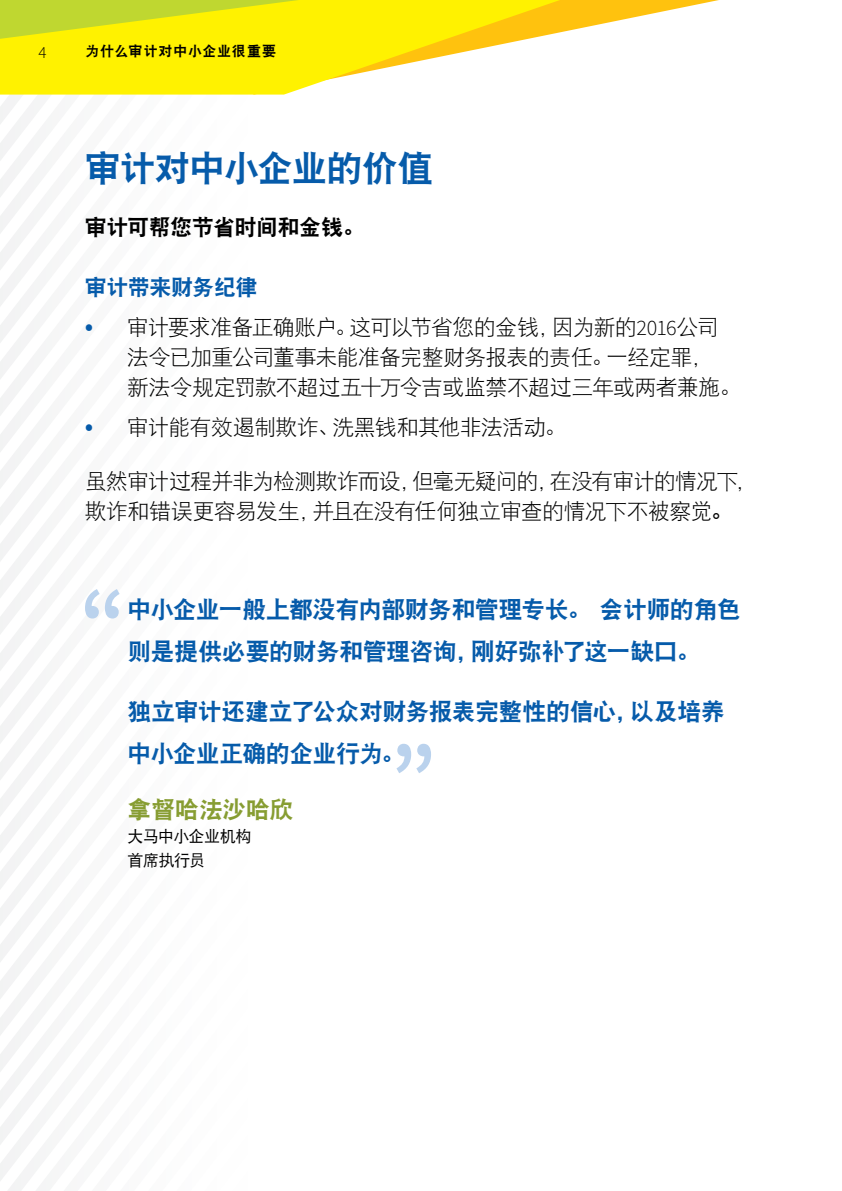
<style>
.page{position:relative;width:842px;height:1191px;background:#fff}
.page>*{position:absolute;margin:0;border:0;box-sizing:border-box;transform-origin:0 0}
.t1{font:600 96px "Source Sans Pro";color:#bad2ed}
.t2{font:36px "DFP Hei W9";letter-spacing:-.03em;color:#065baa}
.t3{font:24px/42px "DFP Hei W9";letter-spacing:-.025em;color:#065baa}
.t4{font:24px "DFP Hei W9";letter-spacing:-.015em;color:#879d32}
.t5{font:22px/30px "DFP Hei W3";letter-spacing:-.04em;color:#000}
.t6{font:22px "DFP Hei W9";letter-spacing:-.025em;color:#000}
.t7{font:22px "DFP Hei W9";letter-spacing:-.02em;color:#065baa}
.t8{font:300 17px "Source Sans Pro";color:#000}
.t9{font:16px/24px "DFP Hei W5";letter-spacing:-.045em;color:#000}
.t10{font:14px "DFP Hei W9";letter-spacing:.06em;color:#000}
.s1{font-family:"Source Sans Pro";font-size:28px;color:#065baa}
.s2{font-family:"Source Sans Pro";font-weight:300}
.s3{font-family:"DFP Hei W5"}
</style>
<div class="page">
<svg style="left:0;top:329px;width:40px;height:98px"></svg>
<svg style="left:0;top:220px;width:40px;height:109px"></svg>
<svg style="left:0;top:1167px;width:40px;height:24px"></svg>
<svg style="left:0;top:427px;width:40px;height:36px"></svg>
<svg style="left:0;top:1131px;width:40px;height:36px"></svg>
<svg style="left:0;top:463px;width:40px;height:182px"></svg>
<svg style="left:0;top:1058px;width:40px;height:73px"></svg>
<svg style="left:0;top:1022px;width:40px;height:36px"></svg>
<svg style="left:0;top:645px;width:40px;height:377px"></svg>
<svg style="left:611px;top:0;width:108px;height:22px"></svg>
<svg style="left:0;top:95px;width:40px;height:125px"></svg>
<svg style="left:0;top:0;width:611px;height:95px;fill:#fff200"></svg>
<p class="t8" style="left:38px;top:42px;width:10px">4</p>
<p class="t10" style="left:85px;top:44px;width:193px">为什么审计对中小企业很重要</p>
<h2 class="t2" style="left:85px;top:150px;width:350px">审计对中小企业的价值</h2>
<p class="t6" style="left:85px;top:216px;width:282px">审计可帮您节省时间和金钱。</p>
<p class="t7" style="left:85px;top:276px;width:174px">审计带来财务纪律</p>
<p class="t5" style="left:127px;top:312px;width:616px;text-indent:-42px"><span class="s1">•</span> 审计要求准备正确账户。这可以节省您的金钱，因为新的<span class="s2">2016</span>公司法令已加重公司董事未能准备完整财务报表的责任。一经定罪，<br>新法令规定罚款不超过五十万令吉或监禁不超过三年或两者兼施。</p>
<p class="t5" style="left:85px;top:412px;width:483px"><span class="s1">•</span> 审计能有效遏制欺诈、洗黑钱和其他非法活动。</p>
<p class="t5" style="left:85px;top:466px;width:673px">虽然审计过程并非为检测欺诈而设，但毫无疑问的，在没有审计的情况下，欺诈和错误更容易发生，并且在没有任何独立审查的情况下不被察觉<span class="s3">。</span></p>
<h1 class="t1" style="left:80px;top:563px;width:48px">“</h1>
<p class="t3" style="left:128px;top:588px;width:615px">中小企业一般上都没有内部财务和管理专长。 会计师的角色则是提供必要的财务和管理咨询，刚好弥补了这一缺口。</p>
<p class="t3" style="left:128px;top:690px;width:599px">独立审计还建立了公众对财务报表完整性的信心，以及培养中小企业正确的企业行为。</p>
<p class="t4" style="left:128px;top:797px;width:167px">拿督哈法沙哈欣</p>
<p class="t9" style="left:128px;top:824px;width:125px">大马中小企业机构首席执行员</p>
<h1 class="t1" style="left:390px;top:718px;width:48px">”</h1>
</div>
